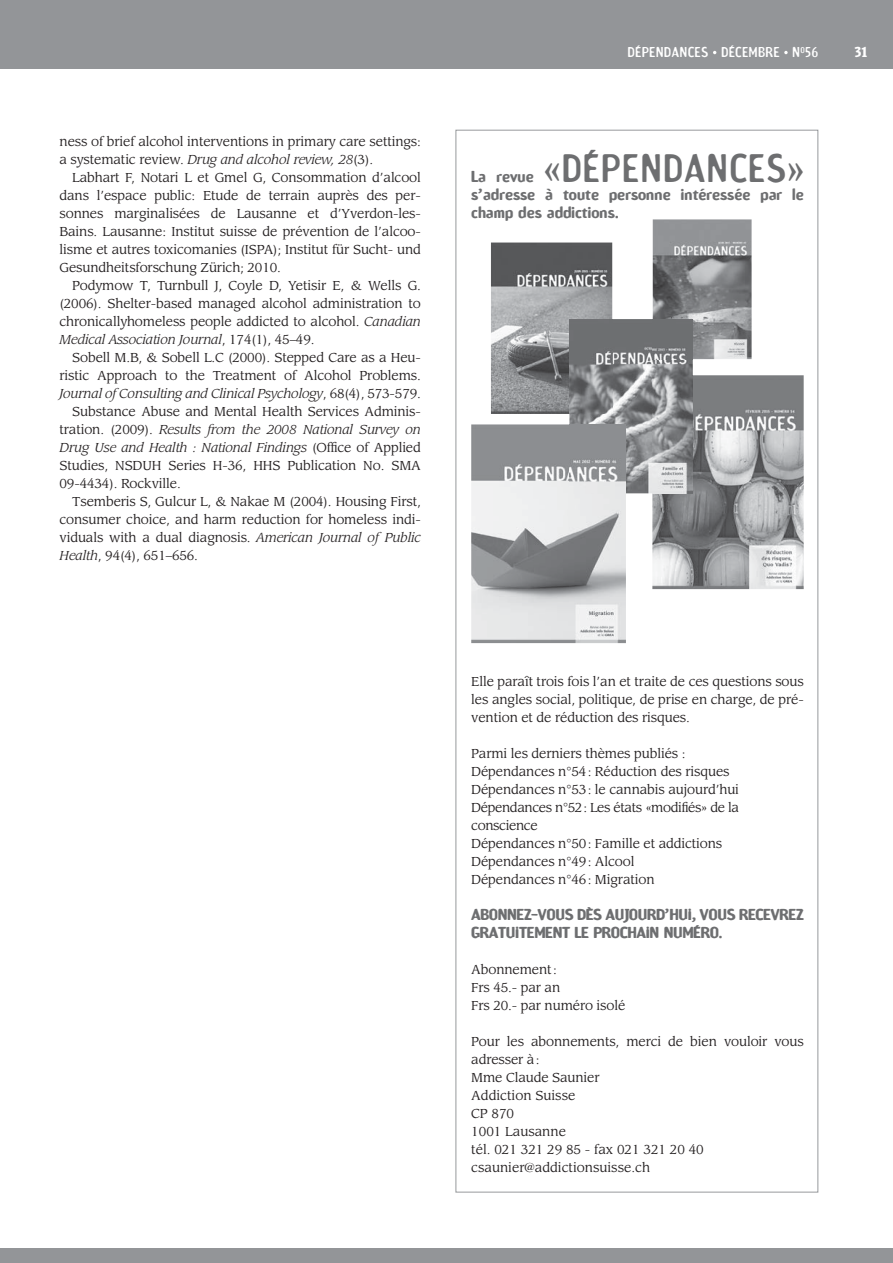
<style>
.page{position:relative;width:893px;height:1263px;background:#fff}
.page>*{position:absolute;margin:0;border:0;box-sizing:border-box;transform-origin:0 0}
.t1{font:37.5px "Amoebia Sans";letter-spacing:.02em;color:#6d6e70}
.t2{font:700 15px/18px "Amoebia";letter-spacing:-.02em;color:#6d6e70}
.t3{font:700 15px/18px "Amoebia";color:#6d6e70}
.t4{font:13.5px "Amoebia Sans";letter-spacing:.02em;color:#fff}
.t5{font:700 13.5px "Amoebia";color:#fff}
.t6{font:12.75px/18px "Leawood";letter-spacing:-.01em;color:#231f20}
.t7{font:italic 12.75px "Leawood";letter-spacing:-.01em;color:#231f20}
.s1{font-style:italic}
.s2{font-style:normal}
</style>
<div class="page">
<div style="left:0;top:0;width:893px;height:68px;background:#939598"></div>
<div style="left:0;top:1249px;width:893px;height:14px;background:#939598"></div>
<svg style="left:784px;top:51px;width:4px;height:3px"></svg>
<img style="left:491px;top:243px;width:121px;height:171px">
<img style="left:653px;top:219px;width:99px;height:140px">
<img style="left:652px;top:375px;width:152px;height:214px">
<img style="left:569px;top:319px;width:124px;height:174px">
<img style="left:569px;top:319px;width:43px;height:95px">
<img style="left:653px;top:319px;width:40px;height:40px">
<img style="left:652px;top:375px;width:41px;height:118px">
<img style="left:471px;top:424px;width:155px;height:219px">
<img style="left:569px;top:424px;width:57px;height:69px">
<p class="t6" style="left:60px;top:133px;width:363px">ness of brief alcohol interventions in primary care settings: a systematic review. <span class="s1">Drug and alcohol review, 28</span>(3).</p>
<p class="t6" style="left:60px;top:169px;width:363px;text-align:justify;text-indent:13px">Labhart F, Notari L et Gmel G, Consommation d’alcool dans l’espace public: Etude de terrain auprès des per&shy;sonnes marginalisées de Lausanne et d’Yverdon-les-Bains. Lausanne: Institut suisse de prévention de l’alcoo&shy;lisme et autres toxicomanies (ISPA); Institut für Sucht- und Gesundheitsforschung Zürich; 2010.</p>
<p class="t6" style="left:60px;top:277px;width:363px;text-align:justify;text-indent:13px">Podymow T, Turnbull J, Coyle D, Yetisir E, &amp; Wells G. (2006). Shelter-based managed alcohol administration to chronicallyhomeless people addicted to alcohol. <span class="s1">Canadian Medical Association Journal</span>, 174(1), 45–49.</p>
<p class="t6" style="left:72px;top:349px;width:350px">Sobell M.B, &amp; Sobell L.C (2000). Stepped Care as a Heu-</p>
<p class="t6" style="left:60px;top:367px;width:363px">ristic Approach to the Treatment of Alcohol Problems.</p>
<p class="t7" style="left:60px;top:387px;width:363px">Journal of Consulting and Clinical Psychology<span class="s2">, 68(4), 573-579.</span></p>
<p class="t6" style="left:72px;top:403px;width:350px">Substance Abuse and Mental Health Services Adminis-</p>
<p class="t7" style="left:60px;top:423px;width:363px"><span class="s2">tration. (2009).</span> Results from the 2008 National Survey on</p>
<p class="t7" style="left:60px;top:441px;width:363px">Drug Use and Health : National Findings <span class="s2">(Office of Applied</span></p>
<p class="t6" style="left:60px;top:457px;width:363px">Studies, NSDUH Series H-36, HHS Publication No. SMA</p>
<p class="t6" style="left:60px;top:475px;width:123px">09-4434). Rockville.</p>
<p class="t6" style="left:72px;top:493px;width:350px">Tsemberis S, Gulcur L, &amp; Nakae M (2004). Housing First,</p>
<p class="t6" style="left:60px;top:511px;width:363px">consumer choice, and harm reduction for homeless indi-</p>
<p class="t6" style="left:60px;top:529px;width:363px">viduals with a dual diagnosis. <span class="s1">American Journal of Public</span></p>
<p class="t6" style="left:60px;top:547px;width:140px"><span class="s1">Health</span>, 94(4), 651–656.</p>
<p class="t4" style="left:627px;top:47px;width:192px">DÉPENDANCES DÉCEMBRE N<sup>O</sup>56</p>
<p class="t5" style="left:855px;top:46px;width:14px">31</p>
<h1 class="t1" style="left:544px;top:153px;width:261px">«DÉPENDANCES»</h1>
<p class="t3" style="left:471px;top:186px;width:334px">s’adresse à toute personne intéressée par le champ des addictions.</p>
<p class="t2" style="left:471px;top:168px;width:64px">La revue</p>
<p class="t6" style="left:471px;top:673px;width:334px;text-align:justify">Elle paraît trois fois l’an et traite de ces questions sous les angles social, politique, de prise en charge, de pré&shy;vention et de réduction des risques.</p>
<p class="t6" style="left:471px;top:745px;width:269px">Parmi les derniers thèmes publiés :<br>Dépendances n°54 : Réduction des risques Dépendances n°53 : le cannabis aujourd’hui Dépendances n°52 : Les états «modifiés» de la conscience<br>Dépendances n°50 : Famille et addictions Dépendances n°49 : Alcool<br>Dépendances n°46 : Migration</p>
<p class="t2" style="left:471px;top:906px;width:334px">ABONNEZ-VOUS DÈS AUJOURD’HUI, VOUS RECEVREZ<br>GRATUITEMENT LE PROCHAIN NUMÉRO.</p>
<p class="t6" style="left:471px;top:961px;width:156px">Abonnement :<br>Frs 45.- par an<br>Frs 20.- par numéro isolé</p>
<p class="t6" style="left:471px;top:1033px;width:334px">Pour les abonnements, merci de bien vouloir vous adresser à :<br>Mme Claude Saunier<br>Addiction Suisse<br>CP 870<br>1001 Lausanne<br>tél. 021 321 29 85 - fax 021 321 20 40 csaunier@addictionsuisse.ch</p>
</div>
